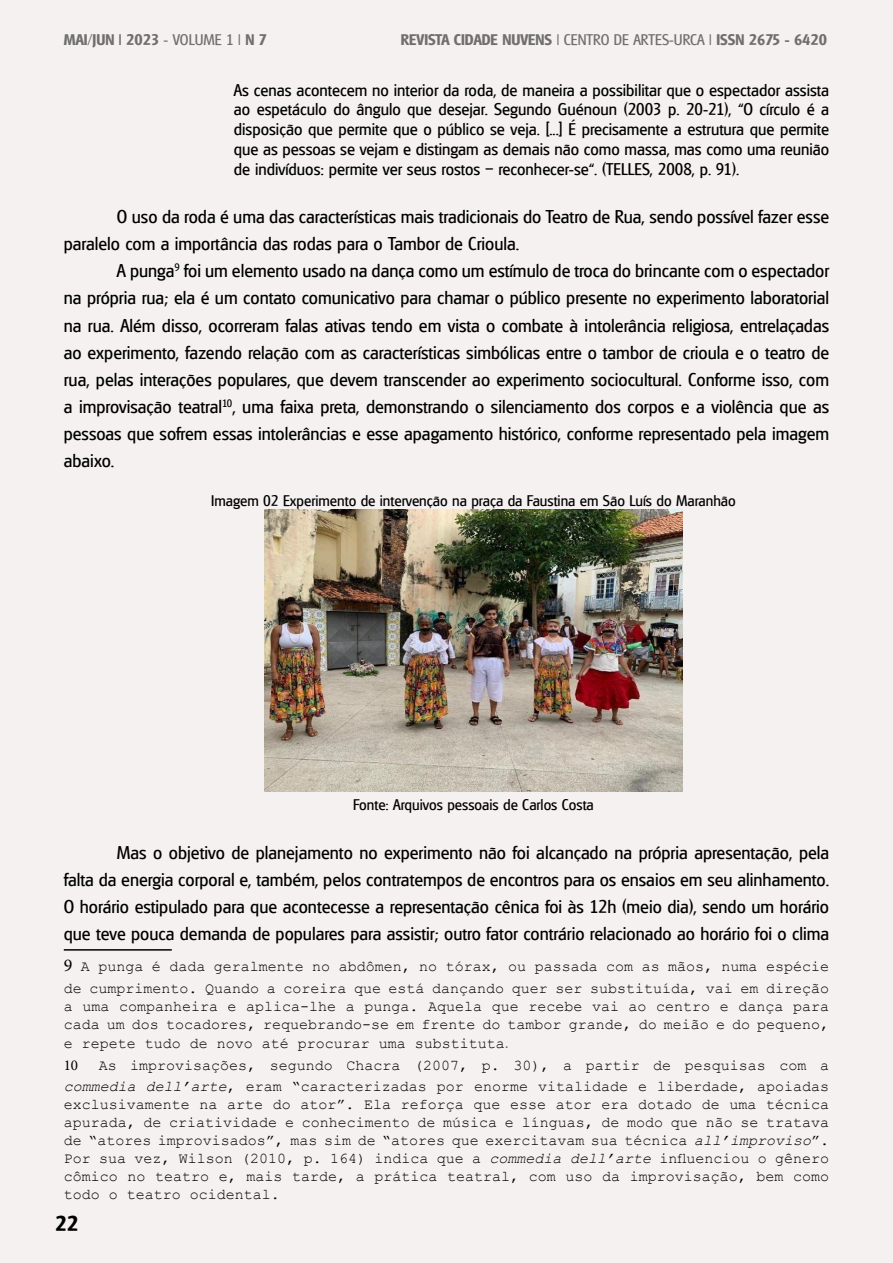
<style>
.page{position:relative;width:893px;height:1263px;background:#f4f1f0}
.page>*{position:absolute;margin:0;border:0;box-sizing:border-box;transform-origin:0 0}
.t1{font:700 21px "Glasgow";color:#000}
.t2{font:18px/27px "Glasgow";color:#000;text-align:justify}
.t3{font:16.5px/19.8px "Glasgow";color:#000;text-align:justify}
.t4{font:15px/18px "Courier New";color:#000;text-align:justify}
.t5{font:15px "Glasgow";color:#000}
.t6{font:700 15px "Glasgow";color:#706f6f}
.t7{font:15px "Minion Pro";color:#000}
.s1{font-weight:400}
.s2{font-family:"Minion Pro";font-size:18px}
.s3{font-family:"Times New Roman";font-size:15.75px;color:#5a5a5a}
.s4{font-style:italic}
</style>
<div class="page">
<img style="left:265px;top:509px;width:417px;height:283px">
<hr style="left:64px;top:949px;width:108px;height:2px;background:#000">
<p class="t6" style="left:64px;top:30px;width:205px">MAI/JUN | 2023 <span class="s1">- VOLUME 1 |</span> N 7</p>
<p class="t6" style="left:401px;top:30px;width:428px">REVISTA CIDADE NUVENS <span class="s1">| CENTRO DE ARTES-URCA |</span> ISSN 2675 - 6420</p>
<p class="t3" style="left:234px;top:80px;width:597px">As cenas acontecem no interior da roda, de maneira a possibilitar que o espectador assista ao espetáculo do ângulo que desejar. Segundo Guénoun (2003 p. 20-21), “O círculo é a disposição que permite que o público se veja. [...] É precisamente a estrutura que permite que as pessoas se vejam e distingam as demais não como massa, mas como uma reunião de indivíduos: permite ver seus rostos – reconhecer-se“. (TELLES, 2008, p. 91).</p>
<p class="t2" style="left:64px;top:203px;width:767px;text-indent:53px">O uso da roda é uma das características mais tradicionais do Teatro de Rua, sendo possível fazer esse paralelo com a importância das rodas para o Tambor de Crioula.</p>
<p class="t2" style="left:64px;top:257px;width:767px;text-indent:53px">A punga<sup>9</sup> foi um elemento usado na dança como um estímulo de troca do brincante com o espectador na própria rua; ela é um contato comunicativo para chamar o público presente no experimento laboratorial na rua. Além disso, ocorreram falas ativas tendo em vista o combate à intolerância religiosa, entrelaçadas ao experimento, fazendo relação com as características simbólicas entre o tambor de crioula e o teatro de rua, pelas interações populares, que devem transcender ao experimento sociocultural. Conforme isso, com a improvisação teatral<sup>10</sup>, uma faixa preta, demonstrando o silenciamento dos corpos e a violência que as pessoas que sofrem essas intolerâncias e esse apagamento histórico, conforme representado pela imagem abaixo.</p>
<p class="t5" style="left:211px;top:492px;width:526px">Imagem 02 Experimento de intervenção na praça da Faustina em São Luís do Maranhão</p>
<p class="t5" style="left:353px;top:795px;width:242px">Fonte: Arquivos pessoais de Carlos Costa</p>
<p class="t2" style="left:64px;top:838px;width:767px;text-indent:53px">Mas o objetivo de planejamento no experimento não foi alcançado na própria apresentação, pela falta da energia corporal e, também, pelos contratempos de encontros para os ensaios em seu alinhamento.<br>O horário estipulado para que acontecesse a representação cênica foi às 12h (meio dia), sendo um horário que teve pouca demanda de populares para assistir; outro fator contrário relacionado ao horário foi o clima</p>
<p class="t4" style="left:64px;top:955px;width:767px;line-height:21.6px"><span class="s2">9</span> A punga é dada geralmente no abdômen, no tórax, ou passada com as mãos, numa espécie de cumprimento. Quando a coreira que está dançando quer ser substituída, vai em direção</p>
<p class="t4" style="left:64px;top:997px;width:767px;line-height:18.5px">a uma companheira e aplica-lhe a punga. Aquela que recebe vai ao centro e dança para cada um dos tocadores, requebrando-se em frente do tambor grande, do meião e do pequeno, e repete tudo de novo até procurar uma substituta<span class="s3">.</span></p>
<p class="t7" style="left:64px;top:1055px;width:16px">10</p>
<p class="t4" style="left:64px;top:1053px;width:767px;line-height:21.6px;text-align:right">As improvisações, segundo Chacra (2007, p. 30), a partir de pesquisas com a <span class="s4">commedia dell’arte</span>, eram “caracterizadas por enorme vitalidade e liberdade, apoiadas</p>
<p class="t4" style="left:64px;top:1095px;width:767px">exclusivamente na arte do ator”. Ela reforça que esse ator era dotado de uma técnica apurada, de criatividade e conhecimento de música e línguas, de modo que não se tratava de “atores improvisados”, mas sim de “atores que exercitavam sua técnica <span class="s4">all’improviso</span>”.<br>Por sua vez, Wilson (2010, p. 164) indica que a <span class="s4">commedia dell’arte</span> influenciou o gênero cômico no teatro e, mais tarde, a prática teatral, com uso da improvisação, bem como todo o teatro ocidental.</p>
<p class="t1" style="left:55px;top:1210px;width:25px">22</p>
</div>
